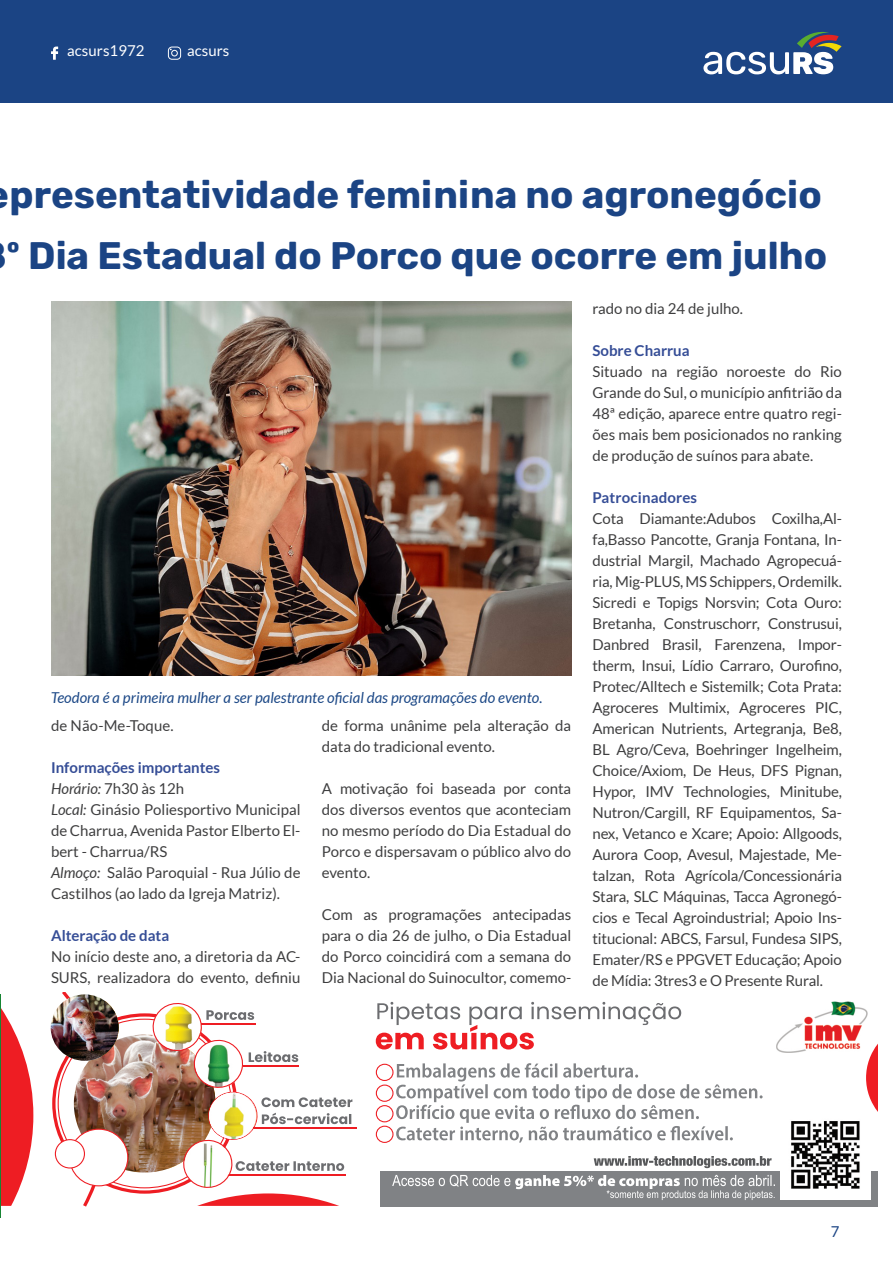
<style>
.page{position:relative;width:893px;height:1263px;background:#fff}
.page>*{position:absolute;margin:0;border:0;box-sizing:border-box;transform-origin:0 0}
.t1{font:300 38.4px/60.8px "Rubik";color:#1b4484}
.Texto{font:15px/21px "Lato";color:#3e3e3f;text-align:justify}
.Subtítulo{font:italic 15px "Lato";color:#1d4987}
.Texto-2{font:700 15px "Lato";color:#354d96}
.t2{font:15px "Lato";letter-spacing:.005em;color:#fff}
.Texto-3{font:15px "Lato";color:#1b4484}
.s1{font-style:italic}
</style>
<div class="page">
<div style="left:0;top:0;width:893px;height:103px;background:#1b4484"></div>
<svg style="left:703px;top:31px;width:139px;height:43px"></svg>
<svg style="left:51px;top:47px;width:7px;height:13px"></svg>
<svg style="left:168px;top:47px;width:13px;height:13px"></svg>
<img style="left:110px;top:1034px;width:41px;height:138px">
<div style="left:70px;top:1129px;width:58px;height:57px;background:#fff;border-radius:50%"></div>
<img style="left:110px;top:1005px;width:9px;height:56px">
<img style="left:0;top:992px;width:110px;height:214px">
<svg style="left:866px;top:1044px;width:12px;height:68px"></svg>
<img style="left:777px;top:1001px;width:91px;height:51px">
<svg style="left:376px;top:1002px;width:305px;height:47px"></svg>
<svg style="left:396px;top:1063px;width:367px;height:80px"></svg>
<img style="left:151px;top:1003px;width:201px;height:203px">
<hr style="left:254px;top:1127px;width:103px;height:2px;background:#ee1d23">
<div style="left:380px;top:1171px;width:498px;height:35px;background:#808285"></div>
<div style="left:376px;top:1064px;width:17px;height:17px;border:1px solid #ee1d23;border-radius:50%"></div>
<div style="left:376px;top:1084px;width:17px;height:18px;border:1px solid #ee1d23;border-radius:50%"></div>
<div style="left:376px;top:1105px;width:17px;height:17px;border:1px solid #ee1d23;border-radius:50%"></div>
<div style="left:376px;top:1126px;width:17px;height:17px;border:1px solid #ee1d23;border-radius:50%"></div>
<svg style="left:594px;top:1156px;width:177px;height:12px"></svg>
<svg style="left:392px;top:1175px;width:383px;height:25px"></svg>
<img style="left:780px;top:1111px;width:91px;height:88px">
<img style="left:0;top:995px;width:1px;height:223px">
<img style="left:51px;top:302px;width:520px;height:374px">
<p class="t2" style="left:67px;top:42px;width:79px">acsurs1972</p>
<p class="t2" style="left:187px;top:42px;width:44px">acsurs</p>
<h1 class="t1" style="left:6px;top:165px;width:822px">presentatividade feminina no agronegócio º Dia Estadual do Porco que ocorre em julho</h1>
<p class="Subtítulo" style="left:51px;top:689px;width:493px">Teodora é a primeira mulher a ser palestrante oficial das programações do evento.</p>
<p class="Texto" style="left:322px;top:715px;width:251px">de forma unânime pela alteração da data do tradicional evento.</p>
<p class="Texto" style="left:322px;top:778px;width:251px">A motivação foi baseada por conta dos diversos eventos que aconteciam no mesmo período do Dia Estadual do Porco e dispersavam o público alvo do evento.</p>
<p class="Texto" style="left:322px;top:904px;width:251px">Com as programações antecipadas para o dia 26 de julho, o Dia Estadual do Porco coincidirá com a semana do Dia Nacional do Suinocultor, comemo-</p>
<p class="Texto" style="left:51px;top:715px;width:124px">de Não-Me-Toque.</p>
<p class="Texto-2" style="left:51px;top:759px;width:171px">Informações importantes</p>
<p class="Texto" style="left:51px;top:778px;width:135px"><span class="s1">Horário:</span> 7h30 às 12h</p>
<p class="Texto" style="left:51px;top:799px;width:251px"><span class="s1">Local:</span> Ginásio Poliesportivo Municipal de Charrua, Avenida Pastor Elberto El&shy;bert - Charrua/RS</p>
<p class="Texto" style="left:51px;top:862px;width:251px"><span class="s1">Almoço:</span> Salão Paroquial - Rua Júlio de<br>Castilhos (ao lado da Igreja Matriz).</p>
<p class="Texto-2" style="left:51px;top:927px;width:120px">Alteração de data</p>
<p class="Texto" style="left:51px;top:946px;width:251px">No início deste ano, a diretoria da AC-<br>SURS, realizadora do evento, definiu</p>
<p class="Texto" style="left:592px;top:298px;width:152px">rado no dia 24 de julho.</p>
<p class="Texto-2" style="left:592px;top:342px;width:99px">Sobre Charrua</p>
<p class="Texto" style="left:592px;top:361px;width:251px">Situado na região noroeste do Rio Grande do Sul, o município anfitrião da 48ª edição, aparece entre quatro regi&shy;ões mais bem posicionados no ranking de produção de suínos para abate.</p>
<p class="Texto-2" style="left:592px;top:489px;width:106px">Patrocinadores</p>
<p class="Texto" style="left:592px;top:508px;width:251px">Cota Diamante:Adubos Coxilha,Al&shy;fa,Basso Pancotte, Granja Fontana, In&shy;dustrial Margil, Machado Agropecuá&shy;ria, Mig-PLUS, MS Schippers, Ordemilk.<br>Sicredi e Topigs Norsvin; Cota Ouro:<br>Bretanha, Construschorr, Construsui, Danbred Brasil, Farenzena, Impor&shy;therm, Insui, Lídio Carraro, Ourofino, Protec/Alltech e Sistemilk; Cota Prata:<br>Agroceres Multimix, Agroceres PIC, American Nutrients, Artegranja, Be8, BL Agro/Ceva, Boehringer Ingelheim, Choice/Axiom, De Heus, DFS Pignan, Hypor, IMV Technologies, Minitube, Nutron/Cargill, RF Equipamentos, Sa&shy;nex, Vetanco e Xcare; Apoio: Allgoods, Aurora Coop, Avesul, Majestade, Me&shy;talzan, Rota Agrícola/Concessionária Stara, SLC Máquinas, Tacca Agronegó&shy;cios e Tecal Agroindustrial; Apoio Ins&shy;titucional: ABCS, Farsul, Fundesa SIPS, Emater/RS e PPGVET Educação; Apoio de Mídia: 3tres3 e O Presente Rural.</p>
<p class="Texto-3" style="left:831px;top:1223px;width:10px">7</p>
</div>
